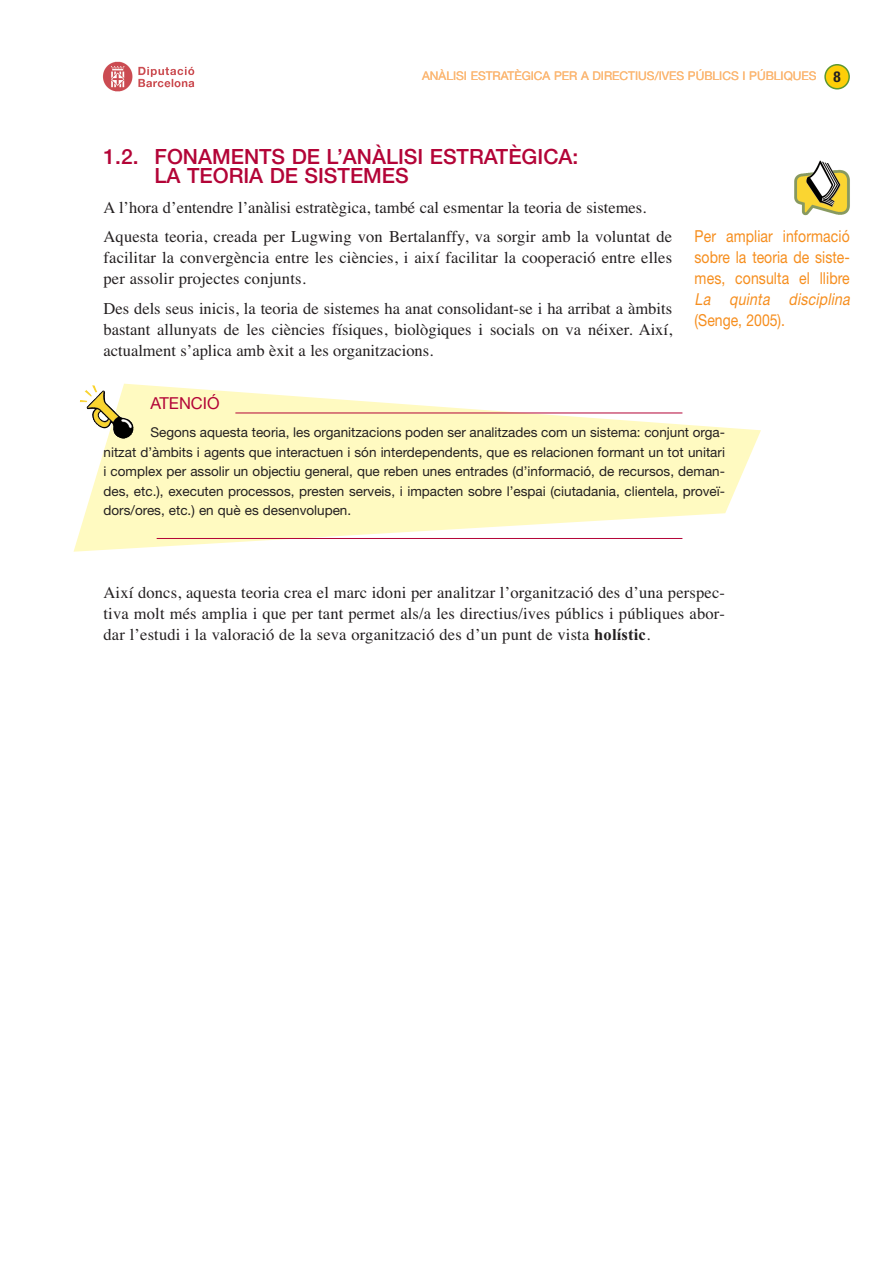
<style>
.page{position:relative;width:893px;height:1263px;background:#fff}
.page>*{position:absolute;margin:0;border:0;box-sizing:border-box;transform-origin:0 0}
.t1{font:500 21px/19.5px "Helvetica Neue";color:#b30437}
.t2{font:16.5px/21px "Times";letter-spacing:.01em;color:#231f20}
.t3{font:16.5px/21px "Helvetica Neue";letter-spacing:.01em;color:#f68e1e;text-align:justify;scale:.85 1}
.t4{font:italic 16.5px "Helvetica Neue";color:#f68e1e;scale:.85 1}
.t5{font:16.5px "Helvetica Neue";color:#b30437}
.t6{font:13.5px/19.5px "Helvetica Neue";color:#231f20;text-align:justify}
.t7{font:12px "Helvetica Neue";color:#fbb773}
.s1{font-weight:700;font-stretch:condensed;font-size:15px;color:#231f20}
.s2{font-family:"Times New Roman";font-weight:700}
</style>
<div class="page">
<svg style="left:824px;top:64px;width:26px;height:26px"></svg>
<img style="left:102px;top:61px;width:93px;height:31px">
<svg style="left:74px;top:384px;width:687px;height:168px;fill:#fffac1"></svg>
<hr style="left:235px;top:413px;width:447px;height:1px;background:#b30437">
<hr style="left:157px;top:538px;width:525px;height:1px;background:#b30437">
<img style="left:80px;top:385px;width:54px;height:54px">
<img style="left:794px;top:160px;width:56px;height:56px">
<p class="t7" style="left:422px;top:72px;width:420px">ANÀLISI ESTRATÈGICA PER A DIRECTIUS/IVES PÚBLICS I PÚBLIQUES <span class="s1">8</span></p>
<p class="t1" style="left:155px;top:149px;width:425px;text-indent:-51px">1.2. FONAMENTS DE L’ANÀLISI ESTRATÈGICA:<br>LA TEORIA DE SISTEMES</p>
<p class="t2" style="left:104px;top:194px;width:570px;line-height:29.5px">A l’hora d’entendre l’anàlisi estratègica, també cal esmentar la teoria de sistemes.<br>Aquesta teoria, creada per Lugwing von Bertalanffy, va sorgir amb la voluntat de</p>
<p class="t2" style="left:104px;top:249px;width:570px">facilitar la convergència entre les ciències, i així facilitar la cooperació entre elles per assolir projectes conjunts.</p>
<p class="t2" style="left:104px;top:299px;width:570px;text-align:justify">Des dels seus inicis, la teoria de sistemes ha anat consolidant-se i ha arribat a àmbits bastant allunyats de les ciències físiques, biològiques i socials on va néixer. Així, actualment s’aplica amb èxit a les organitzacions.</p>
<p class="t5" style="left:150px;top:398px;width:71px">ATENCIÓ</p>
<p class="t6" style="left:103px;top:424px;width:623px;text-indent:47px">Segons aquesta teoria, les organitzacions poden ser analitzades com un sistema: conjunt orga&shy;nitzat d’àmbits i agents que interactuen i són interdependents, que es relacionen formant un tot unitari i complex per assolir un objectiu general, que reben unes entrades (d’informació, de recursos, deman&shy;des, etc.), executen processos, presten serveis, i impacten sobre l’espai (ciutadania, clientela, proveï&shy;dors/ores, etc.) en què es desenvolupen.</p>
<p class="t3" style="left:695px;top:227px;width:184px">Per ampliar informació sobre la teoria de siste&shy;mes, consulta el llibre</p>
<p class="t4" style="left:695px;top:293px;width:187px">La quinta disciplina</p>
<p class="t3" style="left:695px;top:311px;width:108px">(Senge, 2005).</p>
<p class="t2" style="left:104px;top:584px;width:623px;text-align:justify">Així doncs, aquesta teoria crea el marc idoni per analitzar l’organització des d’una perspec&shy;tiva molt més amplia i que per tant permet als/a les directius/ives públics i públiques abor&shy;dar l’estudi i la valoració de la seva organització des d’un punt de vista <span class="s2">holístic</span>.</p>
</div>
